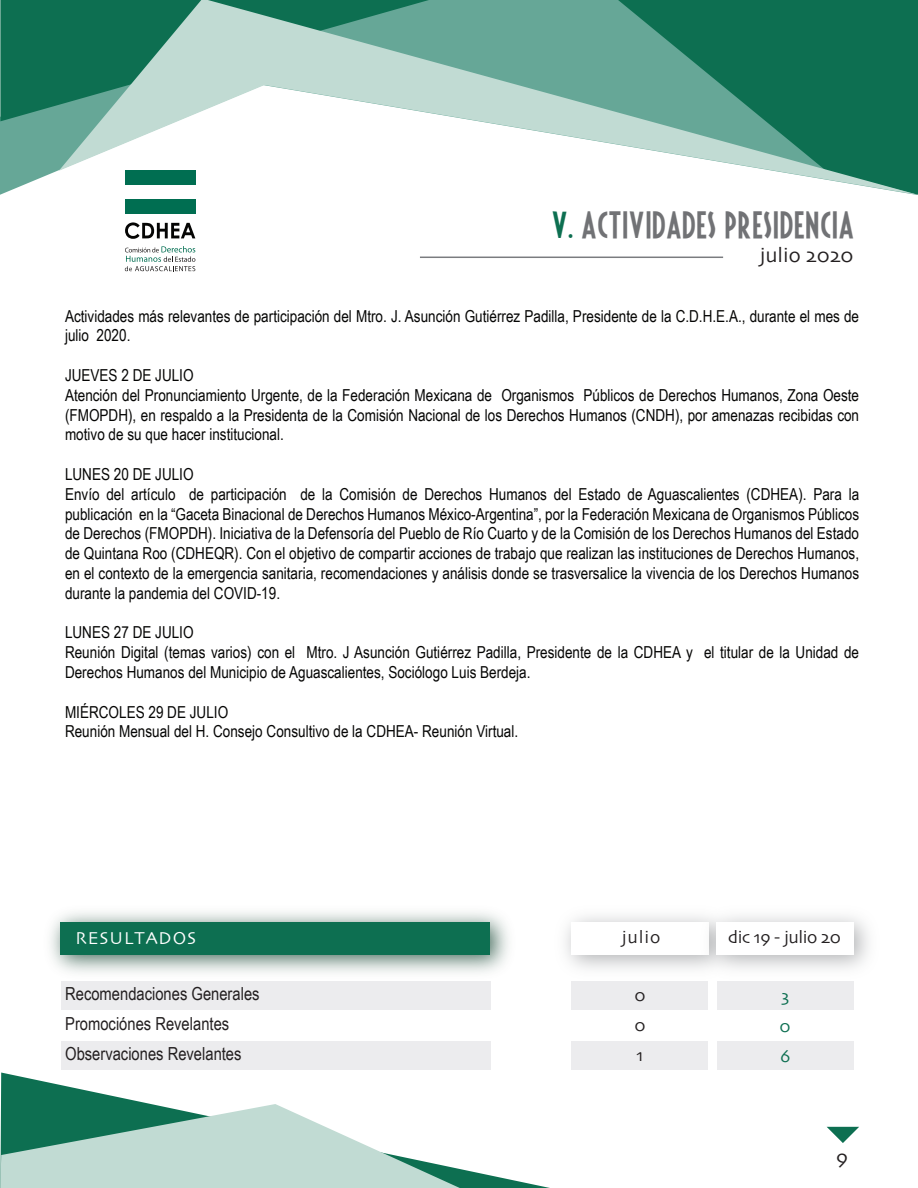
<style>
.page{position:relative;width:918px;height:1188px;background:#fff}
.page>*{position:absolute;margin:0;border:0;box-sizing:border-box;transform-origin:0 0}
.t1{font:30px "Fiesta";letter-spacing:.025em;color:#717275}
.t2{font:21px "Skia";color:#231f20}
.t3{font:18px/30px "Arial Narrow";color:#231f20}
.t4{font:18px/30px "Skia";letter-spacing:-.025em;color:#231f20;text-align:justify}
.t5{font:18px "Skia";letter-spacing:.05em;color:#fff}
.t6{font:18px/30px "Skia";color:#0d6f51;text-align:justify}
.t7{font:16.5px/19.8px "Arial Narrow";color:#050504}
.s1{color:#0d6f51}
</style>
<div class="page">
<svg style="left:0;top:121px;width:59px;height:74px;fill:#66a797"></svg>
<svg style="left:0;top:0;width:59px;height:121px;background:#147356"></svg>
<svg style="left:59px;top:0;width:859px;height:195px"></svg>
<svg style="left:1px;top:1073px;width:549px;height:115px"></svg>
<svg style="left:0;top:1104px;width:460px;height:84px"></svg>
<svg style="left:827px;top:1127px;width:32px;height:16px"></svg>
<div style="left:125px;top:170px;width:70px;height:14px;background:#006e51"></div>
<div style="left:125px;top:199px;width:70px;height:14px;background:#006e51"></div>
<svg style="left:125px;top:222px;width:70px;height:17px"></svg>
<svg style="left:125px;top:246px;width:70px;height:25px"></svg>
<hr style="left:420px;top:257px;width:303px;height:1px;background:#7a7c7f">
<div style="left:61px;top:1041px;width:429px;height:29px;background:#ececee"></div>
<div style="left:61px;top:981px;width:429px;height:29px;background:#ececee"></div>
<img style="left:50px;top:912px;width:459px;height:74px">
<div style="left:60px;top:922px;width:430px;height:32px;background:#0d6f51"></div>
<div style="left:571px;top:1041px;width:137px;height:29px;background:#ececee"></div>
<div style="left:571px;top:981px;width:137px;height:29px;background:#ececee"></div>
<div style="left:717px;top:1041px;width:137px;height:29px;background:#ececee"></div>
<div style="left:717px;top:981px;width:137px;height:29px;background:#ececee"></div>
<h1 class="t1" style="left:552px;top:207px;width:303px"><span class="s1">V.</span> ACTIVIDADES PRESIDENCIA</h1>
<p class="t2" style="left:760px;top:242px;width:95px">julio 2020</p>
<p class="t7" style="left:65px;top:305px;width:796px">Actividades más relevantes de participación del Mtro. J. Asunción Gutiérrez Padilla, Presidente de la C.D.H.E.A., durante el mes de julio 2020.</p>
<p class="t7" style="left:65px;top:365px;width:796px">JUEVES 2 DE JULIO<br>Atención del Pronunciamiento Urgente, de la Federación Mexicana de Organismos Públicos de Derechos Humanos, Zona Oeste (FMOPDH), en respaldo a la Presidenta de la Comisión Nacional de los Derechos Humanos (CNDH), por amenazas recibidas con motivo de su que hacer institucional.</p>
<p class="t7" style="left:65px;top:464px;width:796px">LUNES 20 DE JULIO<br>Envío del artículo de participación de la Comisión de Derechos Humanos del Estado de Aguascalientes (CDHEA). Para la publicación en la “Gaceta Binacional de Derechos Humanos México-Argentina”, por la Federación Mexicana de Organismos Públicos de Derechos (FMOPDH). Iniciativa de la Defensoría del Pueblo de Río Cuarto y de la Comisión de los Derechos Humanos del Estado de Quintana Roo (CDHEQR). Con el objetivo de compartir acciones de trabajo que realizan las instituciones de Derechos Humanos, en el contexto de la emergencia sanitaria, recomendaciones y análisis donde se trasversalice la vivencia de los Derechos Humanos durante la pandemia del COVID-19.</p>
<p class="t7" style="left:65px;top:622px;width:796px">LUNES 27 DE JULIO<br>Reunión Digital (temas varios) con el Mtro. J Asunción Gutiérrez Padilla, Presidente de la CDHEA y el titular de la Unidad de<br>Derechos Humanos del Municipio de Aguascalientes, Sociólogo Luis Berdeja.</p>
<p class="t7" style="left:65px;top:701px;width:455px">MIÉRCOLES 29 DE JULIO<br>Reunión Mensual del H. Consejo Consultivo de la CDHEA- Reunión Virtual.</p>
<p class="t5" style="left:76px;top:927px;width:122px">RESULTADOS</p>
<p class="t4" style="left:622px;top:923px;width:40px">julio</p>
<p class="t4" style="left:728px;top:923px;width:114px">dic 19 - julio 20</p>
<p class="t3" style="left:65px;top:978px;width:196px">Recomendaciones Generales<br>Promociónes Revelantes<br>Observaciones Revelantes</p>
<p class="t4" style="left:634px;top:982px;width:13px">0<br>0<br>1</p>
<p class="t6" style="left:780px;top:982px;width:13px">3<br>0<br>6</p>
<p class="t2" style="left:836px;top:1145px;width:14px">9</p>
</div>
